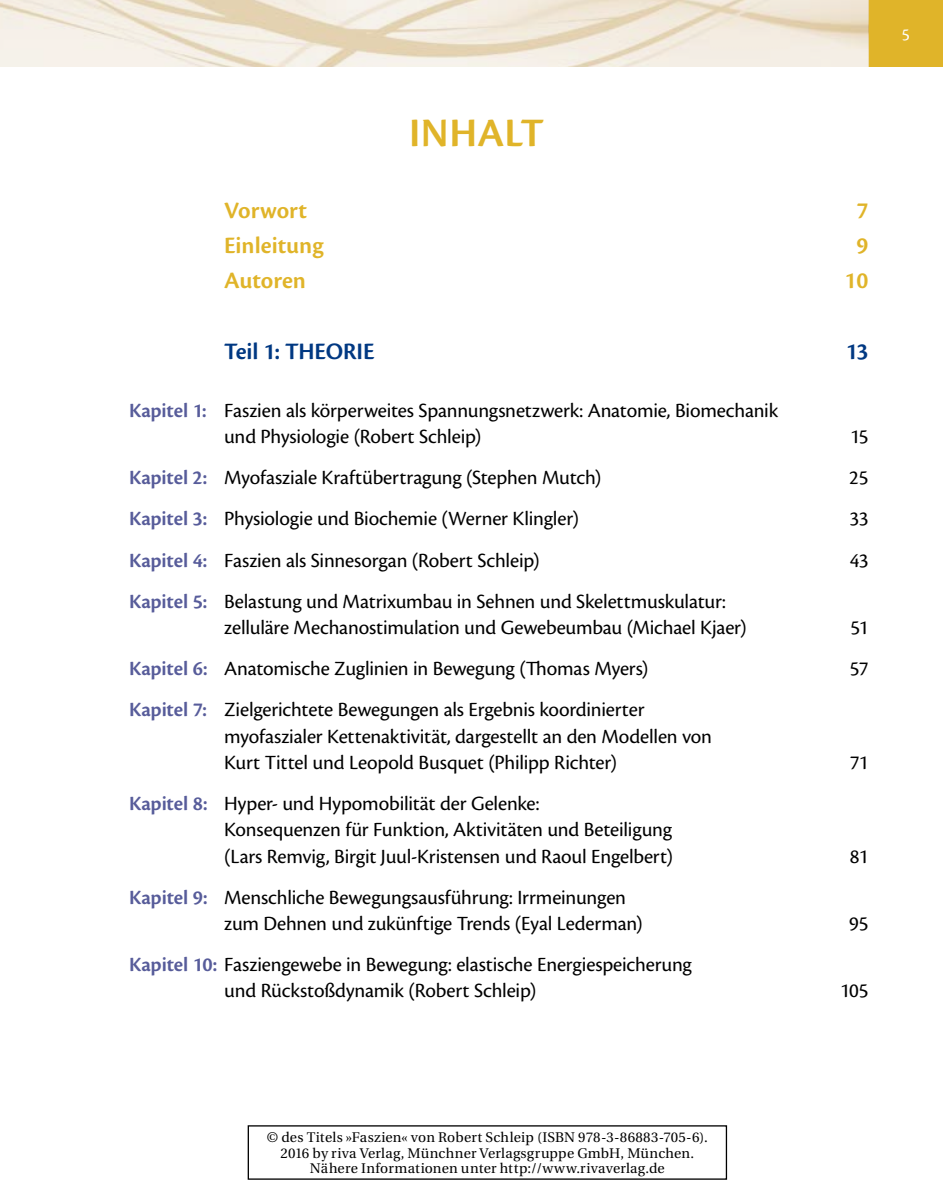
<style>
.page{position:relative;width:943px;height:1191px;background:#fff}
.page>*{position:absolute;margin:0;border:0;box-sizing:border-box;transform-origin:0 0}
.t1{font:600 42px "Cronos Pro";letter-spacing:.005em;color:#e0b429}
.t2{font:600 24.5px "Cronos Pro";color:#e0b429}
.t3{font:600 24.5px "Cronos Pro";letter-spacing:-.005em;color:#003882}
.t4{font:21px/26.2px "Cronos Pro";letter-spacing:-.01em;color:#000}
.t5{font:17.5px "Cronos Pro";color:#fff}
.t6{font:14px/15.8px "Utopia";letter-spacing:.015em;color:#000;text-align:center}
.s1{font-weight:600;color:#575c9a}
</style>
<div class="page">
<div style="left:868px;top:0;width:75px;height:67px;background:#e0b429"></div>
<img style="left:0;top:0;width:868px;height:67px">
<h1 class="t1" style="left:409px;top:109px;width:136px">INHALT</h1>
<p class="t2" style="left:224px;top:196px;width:84px">Vorwort</p>
<p class="t2" style="left:856px;top:196px;width:13px">7</p>
<p class="t2" style="left:224px;top:231px;width:101px">Einleitung</p>
<p class="t2" style="left:856px;top:231px;width:13px">9</p>
<p class="t2" style="left:224px;top:266px;width:83px">Autoren</p>
<p class="t2" style="left:844px;top:266px;width:25px">10</p>
<p class="t3" style="left:224px;top:338px;width:152px">Teil 1: THEORIE</p>
<p class="t3" style="left:846px;top:338px;width:24px">13</p>
<p class="t4" style="left:224px;top:397px;width:555px;text-indent:-95px"><span class="s1">Kapitel 1:</span> Faszien als körperweites Spannungsnetzwerk: Anatomie, Biomechanik und Physiologie (Robert Schleip)</p>
<p class="t4" style="left:850px;top:423px;width:20px">15</p>
<p class="t4" style="left:129px;top:465px;width:474px"><span class="s1">Kapitel 2:</span> Myofasziale Kraftübertragung (Stephen Mutch)</p>
<p class="t4" style="left:849px;top:465px;width:21px">25</p>
<p class="t4" style="left:129px;top:506px;width:451px"><span class="s1">Kapitel 3:</span> Physiologie und Biochemie (Werner Klingler)</p>
<p class="t4" style="left:849px;top:506px;width:20px">33</p>
<p class="t4" style="left:129px;top:547px;width:412px"><span class="s1">Kapitel 4:</span> Faszien als Sinnesorgan (Robert Schleip)</p>
<p class="t4" style="left:849px;top:547px;width:20px">43</p>
<p class="t4" style="left:224px;top:588px;width:524px;text-indent:-95px"><span class="s1">Kapitel 5:</span> Belastung und Matrixumbau in Sehnen und Skelettmuskulatur: zelluläre Mechanostimulation und Gewebeumbau (Michael Kjaer)</p>
<p class="t4" style="left:850px;top:614px;width:19px">51</p>
<p class="t4" style="left:129px;top:655px;width:521px"><span class="s1">Kapitel 6:</span> Anatomische Zuglinien in Bewegung (Thomas Myers)</p>
<p class="t4" style="left:849px;top:655px;width:20px">57</p>
<p class="t4" style="left:224px;top:696px;width:489px;text-indent:-95px"><span class="s1">Kapitel 7:</span> Zielgerichtete Bewegungen als Ergebnis koordinierter myofaszialer Kettenaktivität, dargestellt an den Modellen von<br>Kurt Tittel und Leopold Busquet (Philipp Richter)</p>
<p class="t4" style="left:849px;top:749px;width:20px">71</p>
<p class="t4" style="left:224px;top:790px;width:450px;text-indent:-95px"><span class="s1">Kapitel 8:</span> Hyper- und Hypomobilität der Gelenke:<br>Konsequenzen für Funktion, Aktivitäten und Beteiligung (Lars Remvig, Birgit Juul-Kristensen und Raoul Engelbert)</p>
<p class="t4" style="left:224px;top:884px;width:420px;text-indent:-95px"><span class="s1">Kapitel 9:</span> Menschliche Bewegungsausführung: Irrmeinungen zum Dehnen und zukünftige Trends (Eyal Lederman)</p>
<p class="t4" style="left:224px;top:951px;width:469px;text-indent:-95px"><span class="s1">Kapitel 10:</span> Fasziengewebe in Bewegung: elastische Energiespeicherung und Rückstoßdynamik (Robert Schleip)</p>
<p class="t4" style="left:849px;top:843px;width:20px">81</p>
<p class="t4" style="left:849px;top:910px;width:21px">95</p>
<p class="t4" style="left:840px;top:977px;width:30px">105</p>
<p class="t5" style="left:901px;top:24px;width:10px">5</p>
<p class="t6" style="left:267px;top:1129px;width:442px">© des Titels »Faszien« von Robert Schleip (ISBN 978-3-86883-705-6).<br>2016 by riva Verlag, Münchner Verlagsgruppe GmbH, München.<br>Nähere Informationen unter http://www.rivaverlag.de</p>
</div>
